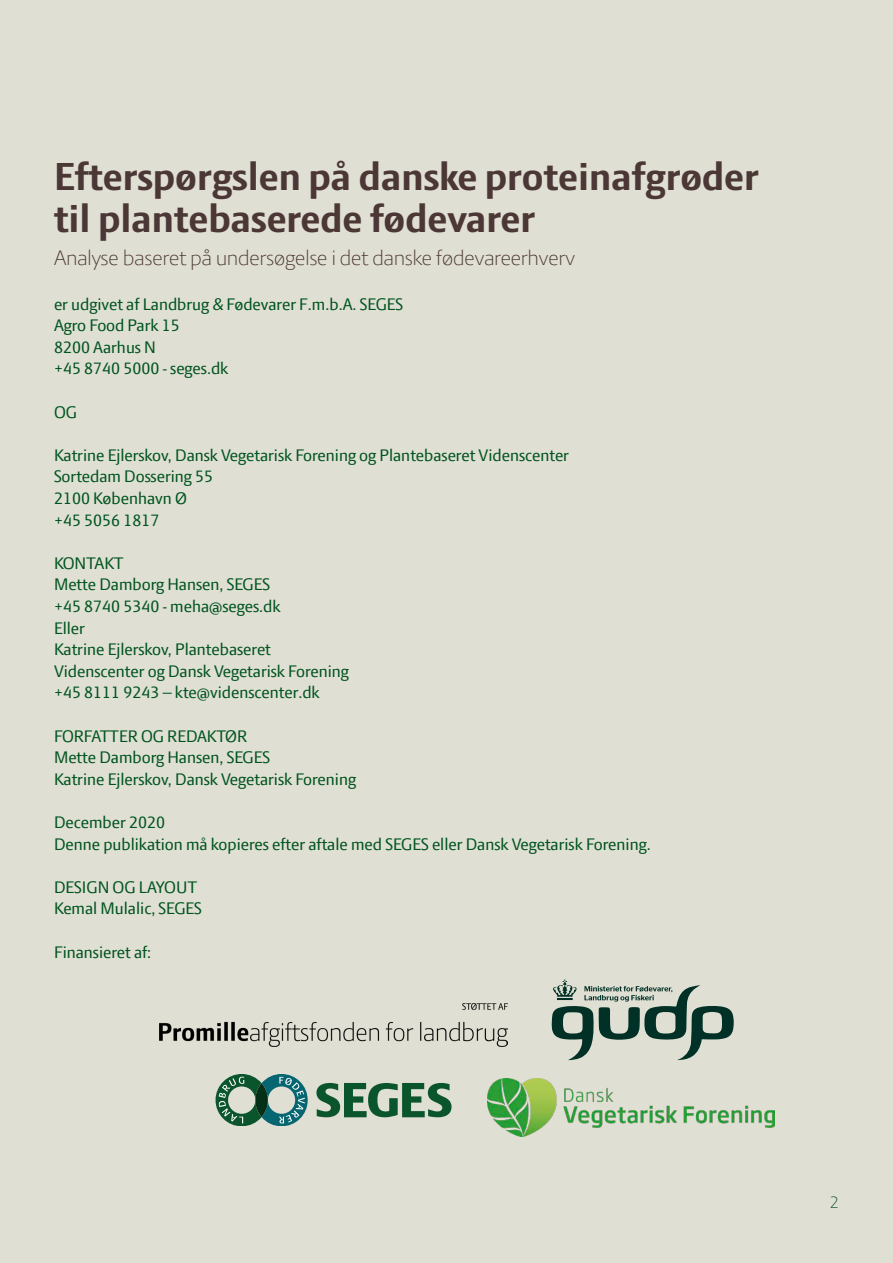
<style>
.page{position:relative;width:893px;height:1263px;background:#fff}
.page>*{position:absolute;margin:0;border:0;box-sizing:border-box;transform-origin:0 0}
.t1{font:700 42px "LF Press Sans";color:#4b3736}
.t2{font:300 22.5px "LF Press Sans";color:#4b3736}
.t3{font:18px "LF Press Sans";color:#00541f}
.t4{font:300 18px "LF Press Sans";color:#085028}
</style>
<div class="page">
<div style="left:0;top:0;width:892px;height:1263px;background:#e0dfd3"></div>
<img style="left:487px;top:1079px;width:288px;height:57px">
<img style="left:159px;top:1004px;width:349px;height:42px">
<svg style="left:551px;top:979px;width:183px;height:81px"></svg>
<svg style="left:216px;top:1074px;width:92px;height:52px"></svg>
<svg style="left:316px;top:1083px;width:135px;height:34px"></svg>
<p class="t1" style="left:54px;top:153px;width:706px">Efterspørgslen på danske proteinafgrøder</p>
<p class="t1" style="left:54px;top:195px;width:482px">til plantebaserede fødevarer</p>
<p class="t2" style="left:54px;top:245px;width:522px">Analyse baseret på undersøgelse i det danske fødevareerhverv</p>
<p class="t3" style="left:54px;top:293px;width:351px">er udgivet af Landbrug &amp; Fødevarer F.m.b.A. SEGES</p>
<p class="t3" style="left:54px;top:315px;width:127px">Agro Food Park 15</p>
<p class="t3" style="left:54px;top:337px;width:103px">8200 Aarhus N</p>
<p class="t3" style="left:54px;top:358px;width:176px">+45 8740 5000 - seges.dk</p>
<p class="t3" style="left:54px;top:401px;width:24px">OG</p>
<p class="t3" style="left:54px;top:445px;width:516px">Katrine Ejlerskov, Dansk Vegetarisk Forening og Plantebaseret Videnscenter</p>
<p class="t3" style="left:54px;top:466px;width:161px">Sortedam Dossering 55</p>
<p class="t3" style="left:54px;top:488px;width:134px">2100 København Ø</p>
<p class="t3" style="left:54px;top:509px;width:107px">+45 5056 1817</p>
<p class="t3" style="left:54px;top:553px;width:71px">KONTAKT</p>
<p class="t3" style="left:54px;top:574px;width:218px">Mette Damborg Hansen, SEGES</p>
<p class="t3" style="left:54px;top:596px;width:228px">+45 8740 5340 - meha@seges.dk</p>
<p class="t3" style="left:54px;top:617px;width:32px">Eller</p>
<p class="t3" style="left:54px;top:639px;width:218px">Katrine Ejlerskov, Plantebaseret</p>
<p class="t3" style="left:54px;top:661px;width:296px">Videnscenter og Dansk Vegetarisk Forening</p>
<p class="t3" style="left:54px;top:682px;width:267px">+45 8111 9243 – kte@videnscenter.dk</p>
<p class="t3" style="left:54px;top:725px;width:195px">FORFATTER OG REDAKTØR</p>
<p class="t3" style="left:54px;top:747px;width:218px">Mette Damborg Hansen, SEGES</p>
<p class="t3" style="left:54px;top:769px;width:304px">Katrine Ejlerskov, Dansk Vegetarisk Forening</p>
<p class="t3" style="left:54px;top:812px;width:113px">December 2020</p>
<p class="t3" style="left:54px;top:833px;width:598px">Denne publikation må kopieres efter aftale med SEGES eller Dansk Vegetarisk Forening.</p>
<p class="t3" style="left:54px;top:877px;width:145px">DESIGN OG LAYOUT</p>
<p class="t3" style="left:54px;top:898px;width:149px">Kemal Mulalic, SEGES</p>
<p class="t3" style="left:54px;top:941px;width:99px">Finansieret af:</p>
<p class="t4" style="left:830px;top:1192px;width:10px">2</p>
</div>
